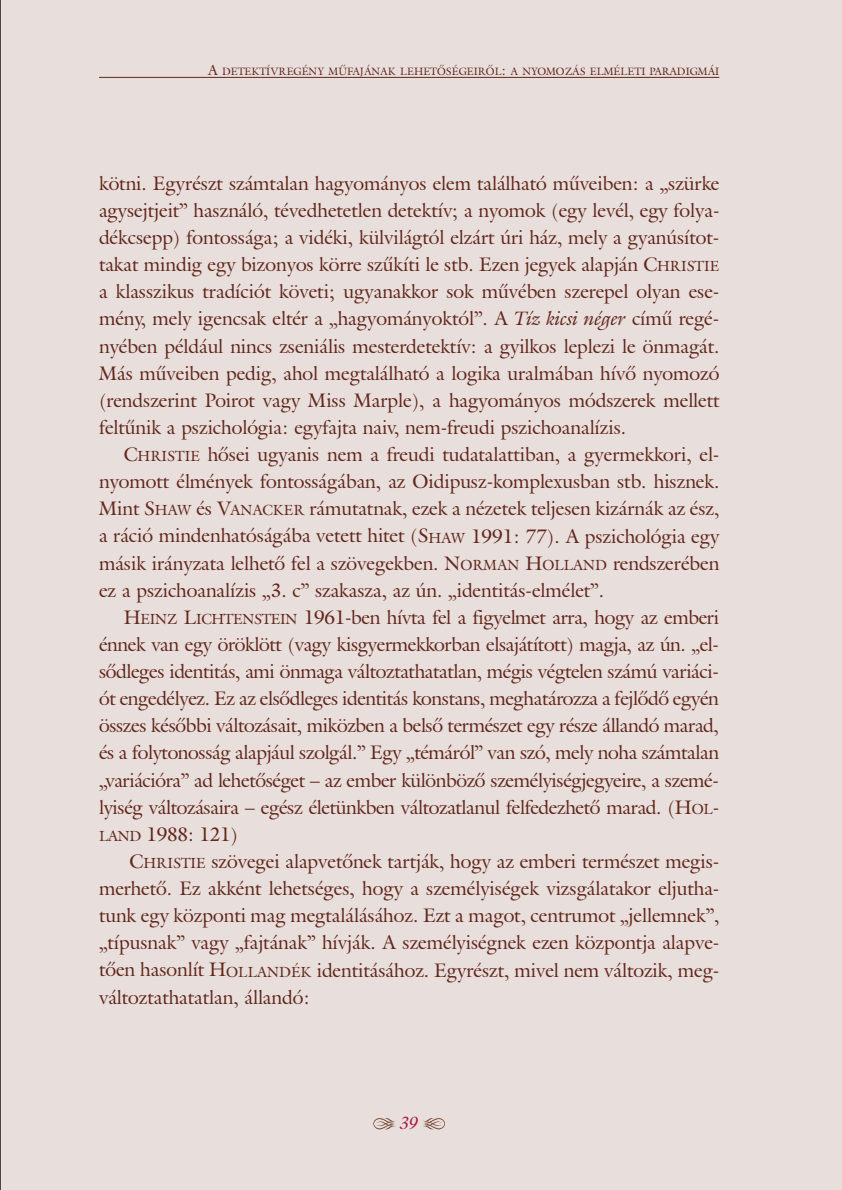
<style>
.page{position:relative;width:842px;height:1190px;background:#e8dfdd}
.page>*{position:absolute;margin:0;border:0;box-sizing:border-box;transform-origin:0 0}
.t1{font:19.25px/27.1px "Galliard HU Normal";color:#63271b;text-align:justify}
.t2{font:17.5px "Galliard HU Italic";color:#aa153a}
.t3{font:10.5px "Galliard HU Normal";color:#63271b}
.s1{font-size:14px}
.s2{font-size:14.35px}
.s3{font-family:"Galliard HU Italic"}
</style>
<div class="page">
<hr style="left:99px;top:77px;width:620px;height:1px;background:#63271b">
<svg style="left:423px;top:1118px;width:22px;height:11px"></svg>
<svg style="left:373px;top:1118px;width:22px;height:11px"></svg>
<hr style="left:0;top:0;width:1px;height:1190px;background:#000">
<p class="t3" style="left:208px;top:67px;width:513px"><span class="s1">A</span> DETEKTÍVREGÉNY MÛFAJÁNAK LEHETÔSÉGEIRÔL<span class="s1">:</span> A NYOMOZÁS ELMÉLETI PARADIGMÁI</p>
<p class="t1" style="left:99px;top:174px;width:622px">kötni. Egyrészt számtalan hagyományos elem található mûveiben: a „szürke agysejtjeit” használó, tévedhetetlen detektív; a nyomok (egy levél, egy folya&shy;dékcsepp) fontossága; a vidéki, külvilágtól elzárt úri ház, mely a gyanúsítot&shy;takat mindig egy bizonyos körre szûkíti le stb. Ezen jegyek alapján C<span class="s2">HRISTIE </span>a klasszikus tradíciót követi; ugyanakkor sok mûvében szerepel olyan ese&shy;mény, mely igencsak eltér a „hagyományoktól”. A <span class="s3">Tíz kicsi néger</span> címû regé&shy;nyében például nincs zseniális mesterdetektív: a gyilkos leplezi le önmagát.<br>Más mûveiben pedig, ahol megtalálható a logika uralmában hívô nyomozó (rendszerint Poirot vagy Miss Marple), a hagyományos módszerek mellett feltûnik a pszichológia: egyfajta naiv, nem-freudi pszichoanalízis.</p>
<p class="t1" style="left:99px;top:445px;width:622px;text-indent:25px">C<span class="s2">HRISTIE</span> hôsei ugyanis nem a freudi tudatalattiban, a gyermekkori, el&shy;nyomott élmények fontosságában, az Oidipusz-komplexusban stb. hisznek.<br>Mint S<span class="s2">HAW</span> és V<span class="s2">ANACKER</span> rámutatnak, ezek a nézetek teljesen kizárnák az ész, a ráció mindenhatóságába vetett hitet (S<span class="s2">HAW</span> 1991: 77). A pszichológia egy másik irányzata lelhetô fel a szövegekben. N<span class="s2">ORMAN</span> H<span class="s2">OLLAND</span> rendszerében ez a pszichoanalízis „3. c” szakasza, az ún. „identitás-elmélet”.</p>
<p class="t1" style="left:99px;top:608px;width:622px;text-indent:25px">H<span class="s2">EINZ</span> L<span class="s2">ICHTENSTEIN</span> 1961-ben hívta fel a figyelmet arra, hogy az emberi énnek van egy öröklött (vagy kisgyermekkorban elsajátított) magja, az ún. „el&shy;sôdleges identitás, ami önmaga változtathatatlan, mégis végtelen számú variáci&shy;ót engedélyez. Ez az elsôdleges identitás konstans, meghatározza a fejlôdô egyén összes késôbbi változásait, miközben a belsô természet egy része állandó marad, és a folytonosság alapjául szolgál.” Egy „témáról” van szó, mely noha számtalan „variációra” ad lehetôséget – az ember különbözô személyiségjegyeire, a szemé&shy;lyiség változásaira – egész életünkben változatlanul felfedezhetô marad. (H<span class="s2">OL</span>-<span class="s2">LAND</span> 1988: 121)</p>
<p class="t1" style="left:99px;top:852px;width:622px;text-indent:31px">C<span class="s2">HRISTIE</span> szövegei alapvetônek tartják, hogy az emberi természet megis&shy;merhetô. Ez akként lehetséges, hogy a személyiségek vizsgálatakor eljutha&shy;tunk egy központi mag megtalálásához. Ezt a magot, centrumot „jellemnek”, „típusnak” vagy „fajtának” hívják. A személyiségnek ezen központja alapve&shy;tôen hasonlít H<span class="s2">OLLANDÉK</span> identitásához. Egyrészt, mivel nem változik, meg&shy;változtathatatlan, állandó:</p>
<p class="t2" style="left:400px;top:1117px;width:20px">39</p>
</div>
